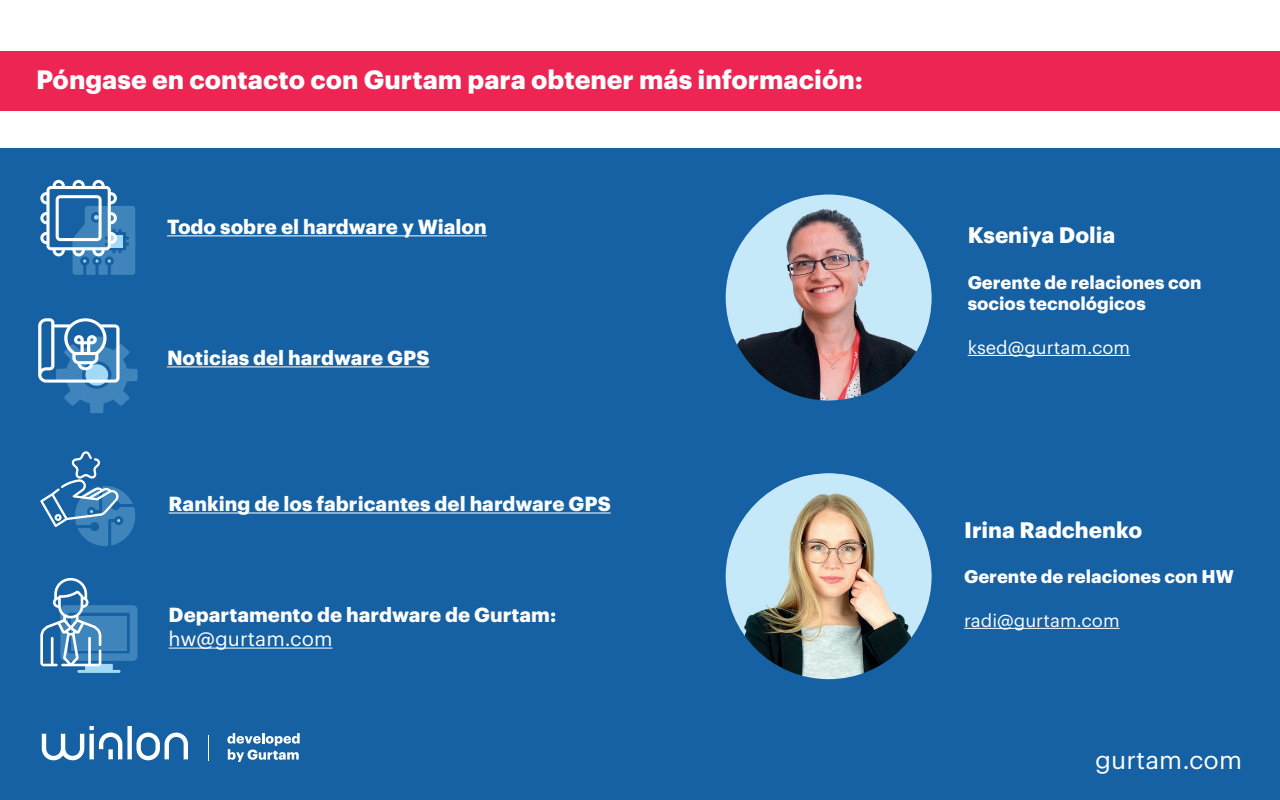
<style>
.page{position:relative;width:1280px;height:800px;background:#fff}
.page>*{position:absolute;margin:0;border:0;box-sizing:border-box;transform-origin:0 0}
.t1{font:700 26px "Graphik LCG";color:#fff}
.t2{font:25px "Graphik LCG";color:#fff}
.t3{font:700 22px "Graphik LCG";color:#fff}
.t4{font:700 20px "Graphik LCG";color:#fff}
.t5{font:20px "Graphik LCG";color:#fff}
.t6{font:700 18px/21.6px "Graphik LCG";color:#fff}
.t7{font:18px "Graphik LCG";color:#fff}
</style>
<div class="page">
<div style="left:0;top:148px;width:1280px;height:652px;background:#1561a3"></div>
<div style="left:0;top:51px;width:1280px;height:60px;background:#ed2553"></div>
<img style="left:726px;top:194px;width:206px;height:206px;border-radius:103px">
<img style="left:726px;top:473px;width:206px;height:206px;border-radius:103px">
<hr style="left:968px;top:355px;width:162px;height:1px;background:#fff">
<hr style="left:964px;top:628px;width:156px;height:1px;background:#fff">
<svg style="left:40px;top:180px;width:95px;height:95px"></svg>
<hr style="left:167px;top:235px;width:320px;height:1px;background:#fff">
<svg style="left:38px;top:318px;width:99px;height:95px"></svg>
<hr style="left:167px;top:366px;width:262px;height:1px;background:#fff">
<svg style="left:40px;top:451px;width:95px;height:95px"></svg>
<hr style="left:169px;top:512px;width:442px;height:1px;background:#fff">
<hr style="left:77px;top:670px;width:44px;height:3px;background:#a2daf6;border-radius:2px">
<svg style="left:40px;top:578px;width:97px;height:88px"></svg>
<hr style="left:169px;top:648px;width:164px;height:1px;background:#fff">
<svg style="left:42px;top:726px;width:146px;height:34px"></svg>
<svg style="left:227px;top:733px;width:73px;height:29px"></svg>
<svg style="left:208px;top:735px;width:1px;height:25px"></svg>
<h1 class="t1" style="left:36px;top:59px;width:829px">Póngase en contacto con Gurtam para obtener más información:</h1>
<p class="t4" style="left:167px;top:211px;width:321px">Todo sobre el hardware y Wialon</p>
<p class="t4" style="left:167px;top:342px;width:264px">Noticias del hardware GPS</p>
<p class="t4" style="left:169px;top:488px;width:444px">Ranking de los fabricantes del hardware GPS</p>
<p class="t4" style="left:169px;top:599px;width:389px">Departamento de hardware de Gurtam:</p>
<p class="t5" style="left:169px;top:624px;width:165px">hw@gurtam.com</p>
<p class="t3" style="left:968px;top:218px;width:149px">Kseniya Dolia</p>
<p class="t6" style="left:968px;top:270px;width:235px">Gerente de relaciones con socios tecnológicos</p>
<p class="t7" style="left:968px;top:334px;width:164px">ksed@gurtam.com</p>
<p class="t3" style="left:964px;top:513px;width:180px">Irina Radchenko</p>
<p class="t6" style="left:964px;top:564px;width:271px">Gerente de relaciones con HW</p>
<p class="t7" style="left:964px;top:607px;width:157px">radi@gurtam.com</p>
<p class="t2" style="left:1095px;top:741px;width:148px">gurtam.com</p>
</div>
